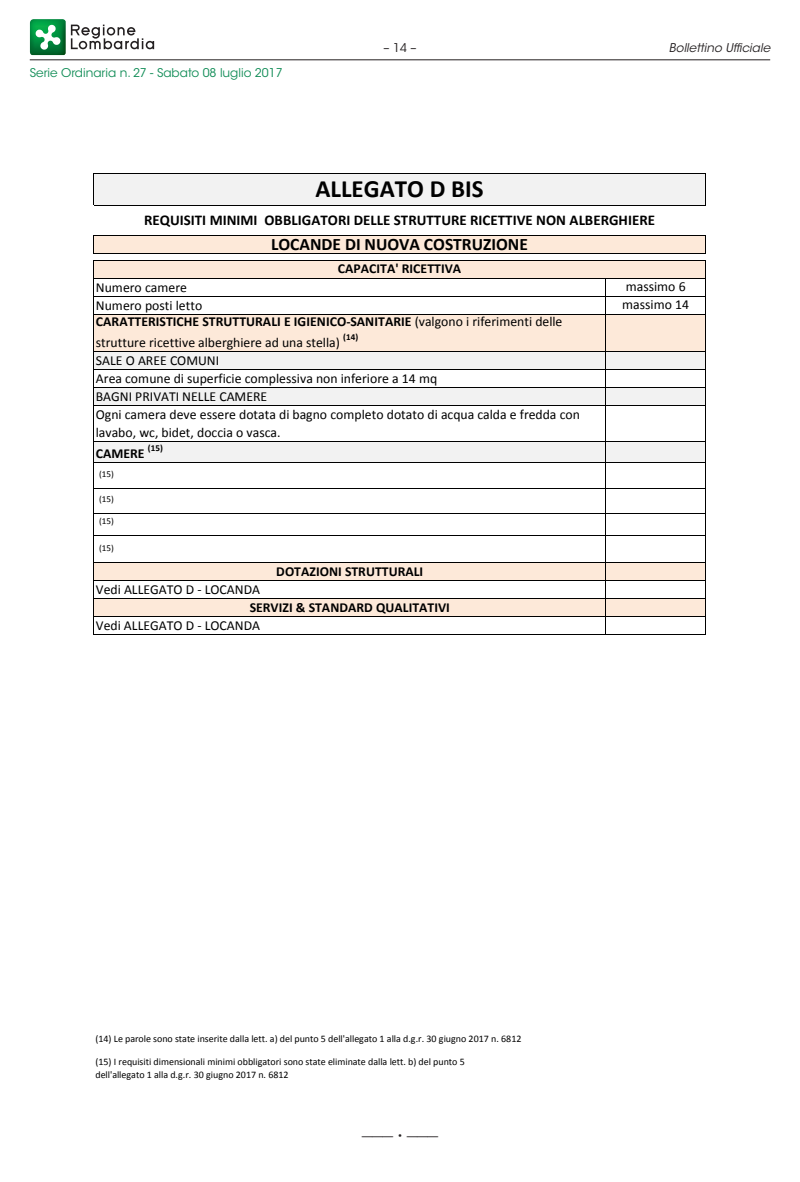
<style>
.page{position:relative;width:800px;height:1182px;background:#fff}
.page>*{position:absolute;margin:0;border:0;box-sizing:border-box;transform-origin:0 0}
.t1{font:700 24.9px "Calibri";color:#000}
.t2{font:700 17.4px "Calibri";color:#000}
.t3{font:700 14.85px "Calibri";color:#000}
.t4{font:13.8px/18px "Calibri";color:#000}
.t5{font:700 13.8px "Calibri";letter-spacing:.005em;color:#000}
.t6{font:12px "ITC Avant Garde Std";color:#108c56}
.t7{font:italic 12px "ITC Avant Garde Std";color:#231f20}
.t8{font:12px "ITC Avant Garde Std";color:#231f20}
.t9{font:11.55px "ITC Avant Garde Std";color:#231f20}
.t10{font:10.05px/13.5px "Calibri";letter-spacing:-.005em;color:#000}
.t11{font:9.15px "Calibri";color:#000}
.t12{font:700 9.15px "Calibri";color:#000}
.s1{font-weight:700}
.s2{font-size:12px}
</style>
<div class="page">
<svg style="left:71px;top:25px;width:83px;height:24px"></svg>
<img style="left:30px;top:19px;width:36px;height:36px">
<svg style="left:35px;top:24px;width:26px;height:26px"></svg>
<hr style="left:30px;top:59px;width:740px;height:1px;background:#231f20">
<div style="left:94px;top:174px;width:611px;height:31px;background:#f2f2f2"></div>
<div style="left:94px;top:235px;width:611px;height:19px;background:#fde9d9"></div>
<div style="left:94px;top:260px;width:611px;height:18px;background:#fde9d9"></div>
<div style="left:94px;top:314px;width:611px;height:37px;background:#fde9d9"></div>
<div style="left:94px;top:351px;width:611px;height:18px;background:#f2f2f2"></div>
<div style="left:94px;top:387px;width:611px;height:18px;background:#f2f2f2"></div>
<div style="left:94px;top:441px;width:611px;height:21px;background:#f2f2f2"></div>
<div style="left:94px;top:562px;width:611px;height:18px;background:#fde9d9"></div>
<div style="left:94px;top:598px;width:611px;height:18px;background:#fde9d9"></div>
<hr style="left:93px;top:173px;width:1px;height:32px;background:#000">
<hr style="left:705px;top:174px;width:1px;height:31px;background:#000">
<svg style="left:93px;top:235px;width:1px;height:19px"></svg>
<svg style="left:705px;top:236px;width:1px;height:18px"></svg>
<hr style="left:93px;top:260px;width:1px;height:374px;background:#000">
<hr style="left:705px;top:260px;width:1px;height:374px;background:#000">
<hr style="left:605px;top:278px;width:1px;height:356px;background:#000">
<hr style="left:94px;top:173px;width:611px;height:1px;background:#000">
<hr style="left:94px;top:205px;width:611px;height:1px;background:#000">
<hr style="left:94px;top:235px;width:611px;height:1px;background:#000">
<hr style="left:94px;top:254px;width:611px;height:1px;background:#000">
<hr style="left:94px;top:260px;width:611px;height:1px;background:#000">
<hr style="left:94px;top:278px;width:611px;height:1px;background:#000">
<hr style="left:94px;top:296px;width:611px;height:1px;background:#000">
<hr style="left:94px;top:314px;width:611px;height:1px;background:#000">
<hr style="left:94px;top:351px;width:611px;height:1px;background:#000">
<hr style="left:94px;top:369px;width:611px;height:1px;background:#000">
<hr style="left:94px;top:387px;width:611px;height:1px;background:#000">
<hr style="left:94px;top:405px;width:611px;height:1px;background:#000">
<hr style="left:94px;top:441px;width:611px;height:1px;background:#000">
<hr style="left:94px;top:462px;width:611px;height:1px;background:#000">
<hr style="left:94px;top:488px;width:611px;height:1px;background:#000">
<hr style="left:94px;top:513px;width:611px;height:1px;background:#000">
<hr style="left:94px;top:535px;width:611px;height:1px;background:#000">
<hr style="left:94px;top:562px;width:611px;height:1px;background:#000">
<hr style="left:94px;top:580px;width:611px;height:1px;background:#000">
<hr style="left:94px;top:598px;width:611px;height:1px;background:#000">
<hr style="left:94px;top:616px;width:611px;height:1px;background:#000">
<hr style="left:94px;top:634px;width:611px;height:1px;background:#000">
<p class="t6" style="left:30px;top:65px;width:254px">Serie Ordinaria n. 27 - Sabato 08 luglio 2017</p>
<p class="t8" style="left:383px;top:40px;width:34px">– 14 –</p>
<p class="t7" style="left:668px;top:40px;width:103px">Bollettino Ufficiale</p>
<p class="t1" style="left:315px;top:173px;width:170px">ALLEGATO D BIS</p>
<p class="t3" style="left:144px;top:210px;width:512px">REQUISITI MINIMI OBBLIGATORI DELLE STRUTTURE RICETTIVE NON ALBERGHIERE</p>
<p class="t2" style="left:271px;top:233px;width:258px">LOCANDE DI NUOVA COSTRUZIONE</p>
<p class="t4" style="left:622px;top:277px;width:68px">massimo 6 massimo 14</p>
<p class="t5" style="left:338px;top:260px;width:125px">CAPACITA' RICETTIVA</p>
<p class="t4" style="left:96px;top:278px;width:108px">Numero camere<br>Numero posti letto</p>
<p class="t4" style="left:96px;top:311px;width:468px;line-height:20.4px"><span class="s1">CARATTERISTICHE STRUTTURALI E IGIENICO‐SANITARIE</span> (valgono i riferimenti delle strutture ricettive alberghiere ad una stella)</p>
<p class="t12" style="left:343px;top:331px;width:16px">(14)</p>
<p class="t4" style="left:96px;top:351px;width:485px">SALE O AREE COMUNI<br>Area comune di superficie complessiva non inferiore a 14 mq<br>BAGNI PRIVATI NELLE CAMERE<br>Ogni camera deve essere dotata di bagno completo dotato di acqua calda e fredda con lavabo, wc, bidet, doccia o vasca.</p>
<p class="t5" style="left:96px;top:444px;width:50px">CAMERE</p>
<p class="t12" style="left:148px;top:442px;width:16px">(15)</p>
<p class="t11" style="left:99px;top:468px;width:16px">(15)</p>
<p class="t11" style="left:99px;top:493px;width:16px">(15)</p>
<p class="t11" style="left:99px;top:515px;width:16px">(15)</p>
<p class="t11" style="left:99px;top:542px;width:16px">(15)</p>
<p class="t5" style="left:276px;top:562px;width:148px">DOTAZIONI STRUTTURALI</p>
<p class="t4" style="left:96px;top:580px;width:166px">Vedi ALLEGATO D ‐ LOCANDA</p>
<p class="t5" style="left:250px;top:598px;width:202px">SERVIZI &amp; STANDARD QUALITATIVI</p>
<p class="t4" style="left:96px;top:616px;width:166px">Vedi ALLEGATO D ‐ LOCANDA</p>
<p class="t10" style="left:95px;top:1031px;width:427px">(14) Le parole sono state inserite dalla lett. a) del punto 5 dell'allegato 1 alla d.g.r. 30 giugno 2017 n. 6812</p>
<p class="t10" style="left:95px;top:1054px;width:370px">(15) I requisiti dimensionali minimi obbligatori sono state eliminate dalla lett. b) del punto 5 dell'allegato 1 alla d.g.r. 30 giugno 2017 n. 6812</p>
<p class="t9" style="left:361px;top:1128px;width:79px">——— <span class="s2">•</span> ———</p>
</div>
